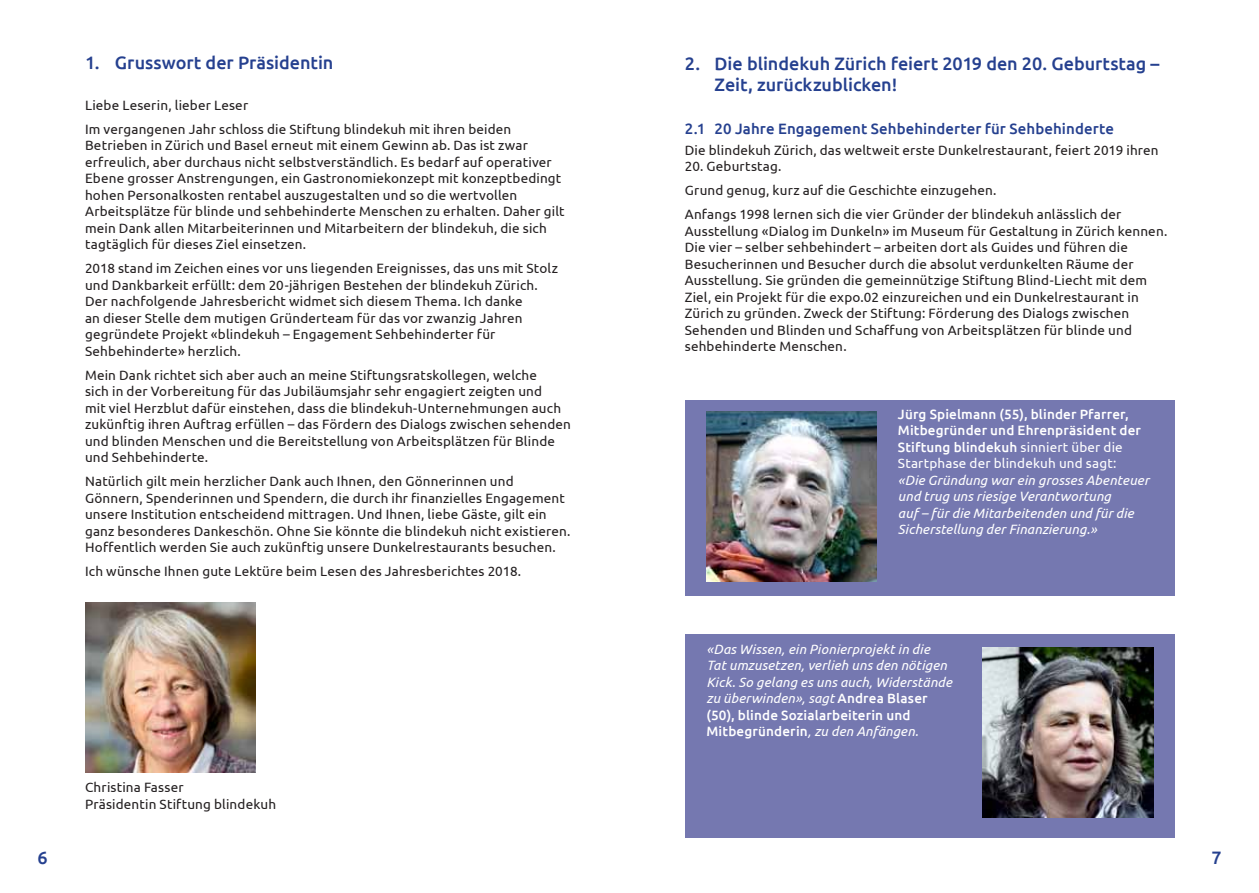
<style>
.page{position:relative;width:1259px;height:893px;background:#fff}
.page>*{position:absolute;margin:0;border:0;box-sizing:border-box;transform-origin:0 0}
.t1{font:500 18px/21px "Ubuntu";letter-spacing:-.005em;color:#25408f}
.t2{font:500 15px "Ubuntu";letter-spacing:.005em;color:#25408f}
.t3{font:13.5px/16.5px "Ubuntu";letter-spacing:.01em;color:#231f20}
.t4{font:italic 13.5px/16.5px "Ubuntu";letter-spacing:.01em;color:#fff}
.t5{font:500 13.5px/16.5px "Ubuntu";letter-spacing:.01em;color:#fff}
.s1{font-weight:400}
.s2{font-weight:500;font-style:normal}
</style>
<div class="page">
<img style="left:85px;top:603px;width:170px;height:170px">
<div style="left:685px;top:400px;width:489px;height:195px;background:#7578b0"></div>
<div style="left:685px;top:635px;width:489px;height:203px;background:#7578b0"></div>
<img style="left:983px;top:647px;width:170px;height:170px">
<img style="left:706px;top:411px;width:170px;height:170px">
<h1 class="t1" style="left:85px;top:52px;width:250px">1. Grusswort der Präsidentin</h1>
<p class="t3" style="left:85px;top:93px;width:428px;line-height:24px">Liebe Leserin, lieber Leser<br>Im vergangenen Jahr schloss die Stiftung blindekuh mit ihren beiden</p>
<p class="t3" style="left:85px;top:137px;width:481px">Betrieben in Zürich und Basel erneut mit einem Gewinn ab. Das ist zwar erfreulich, aber durchaus nicht selbstverständlich. Es bedarf auf operativer Ebene grosser Anstrengungen, ein Gastronomiekonzept mit konzeptbedingt hohen Personalkosten rentabel auszugestalten und so die wertvollen Arbeitsplätze für blinde und sehbehinderte Menschen zu erhalten. Daher gilt mein Dank allen Mitarbeiterinnen und Mitarbeitern der blindekuh, die sich tagtäglich für dieses Ziel einsetzen.</p>
<p class="t3" style="left:85px;top:260px;width:474px">2018 stand im Zeichen eines vor uns liegenden Ereignisses, das uns mit Stolz und Dankbarkeit erfüllt: dem 20-jährigen Bestehen der blindekuh Zürich.<br>Der nachfolgende Jahresbericht widmet sich diesem Thema. Ich danke<br>an dieser Stelle dem mutigen Gründerteam für das vor zwanzig Jahren gegründete Projekt «blindekuh – Engagement Sehbehinderter für Sehbehinderte» herzlich.</p>
<p class="t3" style="left:85px;top:366px;width:487px">Mein Dank richtet sich aber auch an meine Stiftungsratskollegen, welche<br>sich in der Vorbereitung für das Jubiläumsjahr sehr engagiert zeigten und<br>mit viel Herzblut dafür einstehen, dass die blindekuh-Unternehmungen auch zukünftig ihren Auftrag erfüllen – das Fördern des Dialogs zwischen sehenden und blinden Menschen und die Bereitstellung von Arbeitsplätzen für Blinde und Sehbehinderte.</p>
<p class="t3" style="left:85px;top:473px;width:487px">Natürlich gilt mein herzlicher Dank auch Ihnen, den Gönnerinnen und Gönnern, Spenderinnen und Spendern, die durch ihr finanzielles Engagement unsere Institution entscheidend mittragen. Und Ihnen, liebe Gäste, gilt ein ganz besonderes Dankeschön. Ohne Sie könnte die blindekuh nicht existieren.<br>Hoffentlich werden Sie auch zukünftig unsere Dunkelrestaurants besuchen.</p>
<p class="t3" style="left:85px;top:563px;width:438px">Ich wünsche Ihnen gute Lektüre beim Lesen des Jahresberichtes 2018.</p>
<p class="t3" style="left:85px;top:779px;width:193px">Christina Fasser<br>Präsidentin Stiftung blindekuh</p>
<h1 class="t1" style="left:714px;top:52px;width:446px;text-indent:-30px">2. Die blindekuh Zürich feiert 2019 den 20. Geburtstag –<br>Zeit, zurückzublicken!</h1>
<p class="t2" style="left:685px;top:119px;width:430px">2.1 20 Jahre Engagement Sehbehinderter für Sehbehinderte</p>
<p class="t3" style="left:685px;top:141px;width:475px">Die blindekuh Zürich, das weltweit erste Dunkelrestaurant, feiert 2019 ihren</p>
<p class="t3" style="left:685px;top:154px;width:438px;line-height:24px">20. Geburtstag.<br>Grund genug, kurz auf die Geschichte einzugehen.<br>Anfangs 1998 lernen sich die vier Gründer der blindekuh anlässlich der</p>
<p class="t3" style="left:685px;top:222px;width:484px">Ausstellung «Dialog im Dunkeln» im Museum für Gestaltung in Zürich kennen.<br>Die vier – selber sehbehindert – arbeiten dort als Guides und führen die Besucherinnen und Besucher durch die absolut verdunkelten Räume der Ausstellung. Sie gründen die gemeinnützige Stiftung Blind-Liecht mit dem Ziel, ein Projekt für die expo.02 einzureichen und ein Dunkelrestaurant in Zürich zu gründen. Zweck der Stiftung: Förderung des Dialogs zwischen Sehenden und Blinden und Schaffung von Arbeitsplätzen für blinde und sehbehinderte Menschen.</p>
<p class="t5" style="left:898px;top:405px;width:244px">Jürg Spielmann (55), blinder Pfarrer, Mitbegründer und Ehrenpräsident der Stiftung blindekuh <span class="s1">sinniert über die Startphase der blindekuh und sagt:</span></p>
<p class="t4" style="left:898px;top:471px;width:253px">«Die Gründung war ein grosses Abenteuer und trug uns riesige Verantwortung<br>auf – für die Mitarbeitenden und für die Sicherstellung der Finanzierung.»</p>
<p class="t4" style="left:706px;top:640px;width:247px">«Das Wissen, ein Pionierprojekt in die Tat umzusetzen, verlieh uns den nötigen Kick. So gelang es uns auch, Widerstände zu überwinden», sagt <span class="s2">Andrea Blaser (50), blinde Sozialarbeiterin und Mitbegründerin</span>, zu den Anfängen.</p>
<h1 class="t1" style="left:37px;top:847px;width:12px">6</h1>
<h1 class="t1" style="left:1211px;top:847px;width:12px">7</h1>
</div>
